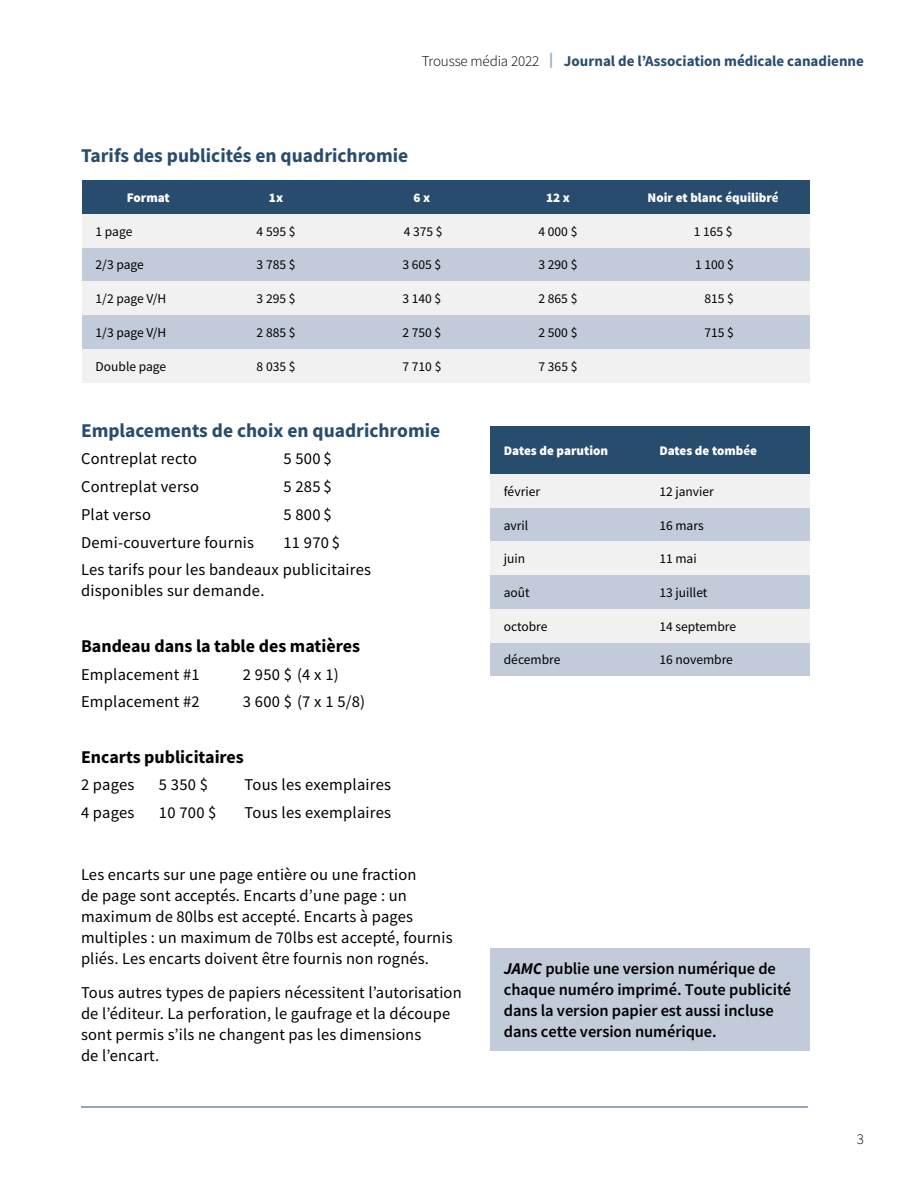
<style>
.page{position:relative;width:918px;height:1188px;background:#fff}
.page>*{position:absolute;margin:0;border:0;box-sizing:border-box;transform-origin:0 0}
.t1{font:700 19.5px "Source Sans Pro";color:#284c6e}
.t2{font:700 18px "Source Sans Pro";color:#000}
.t3{font:16.5px/21px "Source Sans Pro";letter-spacing:.01em;color:#000}
.t4{font:600 16.5px/21px "Source Sans Pro";letter-spacing:-.005em;color:#000}
.t5{font:700 15px "Source Sans Pro";color:#284c6e}
.t6{font:300 15px "Source Sans Pro";color:#000}
.t7{font:13.5px "Source Sans Pro";color:#000}
.t8{font:900 13.2px "Source Sans Pro";color:#fff}
.s1{font-weight:300;color:#000}
.s2{font-weight:900;color:#9eadc4}
.s3{font-weight:700}
.s4{font-weight:700;font-style:italic}
</style>
<div class="page">
<div style="left:490px;top:948px;width:320px;height:103px;background:#c2cbda"></div>
<div style="left:646px;top:643px;width:164px;height:33px;background:#c2cbda"></div>
<div style="left:490px;top:643px;width:156px;height:33px;background:#c2cbda"></div>
<div style="left:646px;top:575px;width:164px;height:34px;background:#c2cbda"></div>
<div style="left:490px;top:575px;width:156px;height:34px;background:#c2cbda"></div>
<div style="left:646px;top:508px;width:164px;height:33px;background:#c2cbda"></div>
<div style="left:490px;top:508px;width:156px;height:33px;background:#c2cbda"></div>
<div style="left:646px;top:609px;width:164px;height:34px;background:#f1f1f2"></div>
<div style="left:490px;top:609px;width:156px;height:34px;background:#f1f1f2"></div>
<div style="left:646px;top:541px;width:164px;height:34px;background:#f1f1f2"></div>
<div style="left:490px;top:541px;width:156px;height:34px;background:#f1f1f2"></div>
<div style="left:646px;top:474px;width:164px;height:34px;background:#f1f1f2"></div>
<div style="left:490px;top:474px;width:156px;height:34px;background:#f1f1f2"></div>
<div style="left:610px;top:315px;width:200px;height:34px;background:#c2cbda"></div>
<div style="left:500px;top:315px;width:110px;height:34px;background:#c2cbda"></div>
<div style="left:338px;top:315px;width:162px;height:34px;background:#c2cbda"></div>
<div style="left:208px;top:315px;width:130px;height:34px;background:#c2cbda"></div>
<div style="left:82px;top:315px;width:126px;height:34px;background:#c2cbda"></div>
<div style="left:610px;top:248px;width:200px;height:33px;background:#c2cbda"></div>
<div style="left:500px;top:248px;width:110px;height:33px;background:#c2cbda"></div>
<div style="left:338px;top:248px;width:162px;height:33px;background:#c2cbda"></div>
<div style="left:208px;top:248px;width:130px;height:33px;background:#c2cbda"></div>
<div style="left:82px;top:248px;width:126px;height:33px;background:#c2cbda"></div>
<div style="left:610px;top:349px;width:200px;height:34px;background:#f1f1f2"></div>
<div style="left:500px;top:349px;width:110px;height:34px;background:#f1f1f2"></div>
<div style="left:338px;top:349px;width:162px;height:34px;background:#f1f1f2"></div>
<div style="left:208px;top:349px;width:130px;height:34px;background:#f1f1f2"></div>
<div style="left:82px;top:349px;width:126px;height:34px;background:#f1f1f2"></div>
<div style="left:610px;top:281px;width:200px;height:34px;background:#f1f1f2"></div>
<div style="left:500px;top:281px;width:110px;height:34px;background:#f1f1f2"></div>
<div style="left:338px;top:281px;width:162px;height:34px;background:#f1f1f2"></div>
<div style="left:208px;top:281px;width:130px;height:34px;background:#f1f1f2"></div>
<div style="left:82px;top:281px;width:126px;height:34px;background:#f1f1f2"></div>
<div style="left:610px;top:214px;width:200px;height:34px;background:#f1f1f2"></div>
<div style="left:500px;top:214px;width:110px;height:34px;background:#f1f1f2"></div>
<div style="left:338px;top:214px;width:162px;height:34px;background:#f1f1f2"></div>
<div style="left:208px;top:214px;width:130px;height:34px;background:#f1f1f2"></div>
<div style="left:82px;top:214px;width:126px;height:34px;background:#f1f1f2"></div>
<hr style="left:81px;top:1107px;width:727px;height:1px;background:#284c6e">
<div style="left:82px;top:180px;width:126px;height:34px;background:#284c6e"></div>
<div style="left:208px;top:180px;width:130px;height:34px;background:#284c6e"></div>
<div style="left:338px;top:180px;width:162px;height:34px;background:#284c6e"></div>
<div style="left:500px;top:180px;width:110px;height:34px;background:#284c6e"></div>
<div style="left:610px;top:180px;width:200px;height:34px;background:#284c6e"></div>
<div style="left:490px;top:427px;width:156px;height:47px;background:#284c6e"></div>
<div style="left:646px;top:427px;width:164px;height:47px;background:#284c6e"></div>
<p class="t5" style="left:422px;top:51px;width:444px"><span class="s1">Trousse média 2022</span> <span class="s2">|</span> Journal de l’Association médicale canadienne</p>
<h2 class="t1" style="left:81px;top:142px;width:329px">Tarifs des publicités en quadrichromie</h2>
<p class="t8" style="left:127px;top:188px;width:45px">Format</p>
<p class="t8" style="left:269px;top:188px;width:16px">1x</p>
<p class="t8" style="left:413px;top:188px;width:18px">6 x</p>
<p class="t8" style="left:546px;top:188px;width:25px">12 x</p>
<p class="t8" style="left:648px;top:188px;width:133px">Noir et blanc <span class="s3">é</span>quilibr<span class="s3">é</span></p>
<p class="t7" style="left:96px;top:223px;width:38px">1 page</p>
<p class="t7" style="left:257px;top:223px;width:40px">4 595 $</p>
<p class="t7" style="left:404px;top:223px;width:40px">4 375 $</p>
<p class="t7" style="left:538px;top:223px;width:40px">4 000 $</p>
<p class="t7" style="left:694px;top:223px;width:40px">1 165 $</p>
<p class="t7" style="left:96px;top:256px;width:50px">2/3 page</p>
<p class="t7" style="left:257px;top:256px;width:40px">3 785 $</p>
<p class="t7" style="left:402px;top:256px;width:40px">3 605 $</p>
<p class="t7" style="left:538px;top:256px;width:40px">3 290 $</p>
<p class="t7" style="left:695px;top:256px;width:40px">1 100 $</p>
<p class="t7" style="left:96px;top:290px;width:72px">1/2 page V/H</p>
<p class="t7" style="left:257px;top:290px;width:40px">3 295 $</p>
<p class="t7" style="left:402px;top:290px;width:40px">3 140 $</p>
<p class="t7" style="left:538px;top:290px;width:40px">2 865 $</p>
<p class="t7" style="left:704px;top:290px;width:31px">815 $</p>
<p class="t7" style="left:96px;top:324px;width:72px">1/3 page V/H</p>
<p class="t7" style="left:257px;top:324px;width:40px">2 885 $</p>
<p class="t7" style="left:402px;top:324px;width:40px">2 750 $</p>
<p class="t7" style="left:539px;top:324px;width:40px">2 500 $</p>
<p class="t7" style="left:704px;top:324px;width:31px">715 $</p>
<p class="t7" style="left:96px;top:358px;width:72px">Double page</p>
<p class="t7" style="left:257px;top:358px;width:40px">8 035 $</p>
<p class="t7" style="left:402px;top:358px;width:40px">7 710 $</p>
<p class="t7" style="left:539px;top:358px;width:40px">7 365 $</p>
<h2 class="t1" style="left:81px;top:417px;width:361px">Emplacements de choix en quadrichromie</h2>
<p class="t3" style="left:81px;top:448px;width:118px">Contreplat recto</p>
<p class="t3" style="left:284px;top:448px;width:50px">5 500 $</p>
<p class="t3" style="left:81px;top:476px;width:120px">Contreplat verso</p>
<p class="t3" style="left:284px;top:476px;width:50px">5 285 $</p>
<p class="t3" style="left:81px;top:504px;width:72px">Plat verso</p>
<p class="t3" style="left:284px;top:504px;width:50px">5 800 $</p>
<p class="t3" style="left:81px;top:532px;width:175px">Demi-couverture fournis</p>
<p class="t3" style="left:284px;top:532px;width:58px">11 970 $</p>
<p class="t3" style="left:81px;top:559px;width:292px">Les tarifs pour les bandeaux publicitaires disponibles sur demande.</p>
<h3 class="t2" style="left:81px;top:634px;width:280px">Bandeau dans la table des matières</h3>
<p class="t3" style="left:81px;top:663px;width:120px">Emplacement #1</p>
<p class="t3" style="left:243px;top:663px;width:97px">2 950 $ (4 x 1)</p>
<p class="t3" style="left:81px;top:691px;width:120px">Emplacement #2</p>
<p class="t3" style="left:243px;top:691px;width:124px">3 600 $ (7 x 1 5/8)</p>
<h3 class="t2" style="left:81px;top:744px;width:164px">Encarts publicitaires</h3>
<p class="t3" style="left:81px;top:774px;width:55px">2 pages</p>
<p class="t3" style="left:159px;top:774px;width:51px">5 350 $</p>
<p class="t3" style="left:244px;top:774px;width:148px">Tous les exemplaires</p>
<p class="t3" style="left:81px;top:802px;width:55px">4 pages</p>
<p class="t3" style="left:159px;top:802px;width:59px">10 700 $</p>
<p class="t3" style="left:244px;top:802px;width:148px">Tous les exemplaires</p>
<p class="t3" style="left:81px;top:864px;width:373px">Les encarts sur une page entière ou une fraction<br>de page sont acceptés. Encarts d’une page : un maximum de 80lbs est accepté. Encarts à pages multiples : un maximum de 70lbs est accepté, fournis pliés. Les encarts doivent être fournis non rognés.</p>
<p class="t3" style="left:81px;top:982px;width:382px">Tous autres types de papiers nécessitent l’autorisation de l’éditeur. La perforation, le gaufrage et la découpe sont permis s’ils ne changent pas les dimensions<br>de l’encart.</p>
<p class="t8" style="left:504px;top:442px;width:106px">Dates de parution</p>
<p class="t8" style="left:659px;top:442px;width:99px">Dates de tomb<span class="s3">é</span>e</p>
<p class="t7" style="left:504px;top:483px;width:38px">février</p>
<p class="t7" style="left:659px;top:483px;width:56px">12 janvier</p>
<p class="t7" style="left:504px;top:517px;width:26px">avril</p>
<p class="t7" style="left:659px;top:517px;width:46px">16 mars</p>
<p class="t7" style="left:504px;top:550px;width:23px">juin</p>
<p class="t7" style="left:659px;top:550px;width:39px">11 mai</p>
<p class="t7" style="left:504px;top:584px;width:28px">août</p>
<p class="t7" style="left:659px;top:584px;width:50px">13 juillet</p>
<p class="t7" style="left:504px;top:618px;width:45px">octobre</p>
<p class="t7" style="left:659px;top:618px;width:78px">14 septembre</p>
<p class="t7" style="left:504px;top:651px;width:58px">décembre</p>
<p class="t7" style="left:659px;top:651px;width:75px">16 novembre</p>
<p class="t4" style="left:504px;top:958px;width:289px"><span class="s4">JAMC</span> publie une version numérique de chaque numéro imprimé. Toute publicité dans la version papier est aussi incluse dans cette version numérique.</p>
<p class="t6" style="left:857px;top:1130px;width:9px">3</p>
</div>
